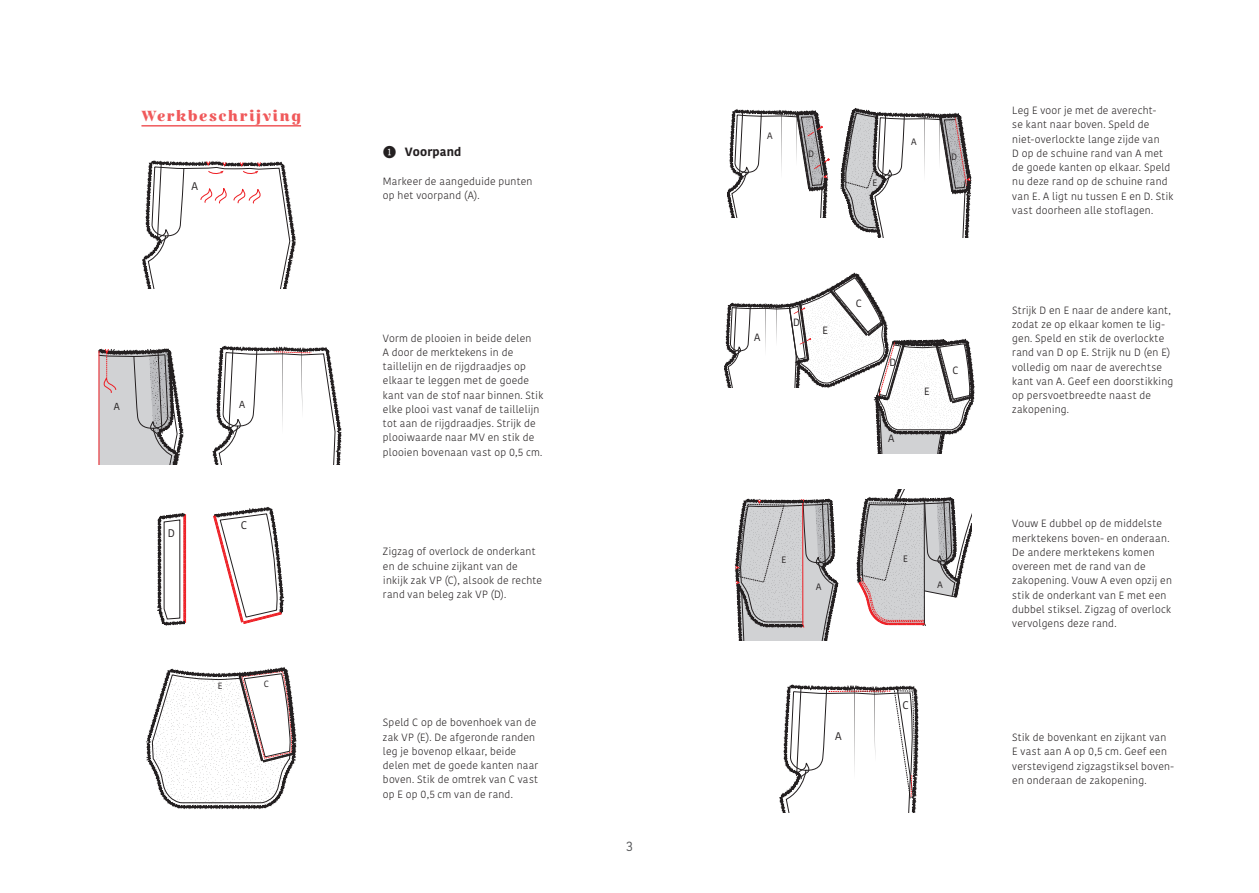
<style>
.page{position:relative;width:1259px;height:893px;background:#fff}
.page>*{position:absolute;margin:0;border:0;box-sizing:border-box;transform-origin:0 0}
.t1{font:800 15px "Gabriela Alt";letter-spacing:.11em;color:#f0595b}
.t2{font:13.5px "Kohinoor";color:#57585a}
.t3{font:700 12px "Kohinoor";letter-spacing:.015em;color:#231f20}
.t4{font:10.95px "Kohinoor";color:#231f20}
.t5{font:300 10.5px/14.2px "Kohinoor";letter-spacing:.02em;color:#231f20}
.t6{font:10.5px "Kohinoor";color:#231f20}
.t7{font:10.2px "Kohinoor";color:#231f20}
.t8{font:9.3px "Kohinoor";color:#231f20}
.t9{font:9px "Kohinoor";color:#231f20}
.s1{font-family:"Fyra Numeric Circle Closed";font-weight:400;font-size:16.5px}
</style>
<div class="page">
<hr style="left:141px;top:125px;width:160px;height:2px;background:#f0595b">
<svg style="left:142px;top:161px;width:154px;height:127px"></svg>
<svg style="left:98px;top:348px;width:86px;height:116px;background:#bcb8ba"></svg>
<svg style="left:213px;top:346px;width:129px;height:118px"></svg>
<svg style="left:157px;top:514px;width:29px;height:110px"></svg>
<svg style="left:213px;top:507px;width:72px;height:117px"></svg>
<svg style="left:146px;top:668px;width:151px;height:142px"></svg>
<svg style="left:727px;top:110px;width:103px;height:108px"></svg>
<svg style="left:840px;top:109px;width:131px;height:128px"></svg>
<svg style="left:724px;top:274px;width:250px;height:179px"></svg>
<svg style="left:779px;top:685px;width:139px;height:128px"></svg>
<svg style="left:735px;top:498px;width:102px;height:142px;background:#b9b8ba"></svg>
<svg style="left:856px;top:489px;width:115px;height:137px"></svg>
<h1 class="t1" style="left:141px;top:107px;width:161px">Werkbeschrijving</h1>
<p class="t5" style="left:1012px;top:104px;width:163px">Leg E voor je met de averecht-<br>se kant naar boven. Speld de niet-overlockte lange zijde van<br>D op de schuine rand van A met de goede kanten op elkaar. Speld nu deze rand op de schuine rand van E. A ligt nu tussen E en D. Stik vast doorheen alle stoflagen.</p>
<p class="t8" style="left:767px;top:130px;width:7px">A</p>
<p class="t8" style="left:911px;top:136px;width:7px">A</p>
<p class="t3" style="left:383px;top:144px;width:80px"><span class="s1">1</span> Voorpand</p>
<p class="t5" style="left:383px;top:174px;width:151px">Markeer de aangeduide punten op het voorpand (A).</p>
<p class="t8" style="left:808px;top:148px;width:7px">D</p>
<p class="t8" style="left:951px;top:151px;width:7px">D</p>
<p class="t8" style="left:872px;top:176px;width:6px">E</p>
<p class="t4" style="left:191px;top:179px;width:8px">A</p>
<p class="t7" style="left:114px;top:400px;width:8px">A</p>
<p class="t7" style="left:239px;top:398px;width:8px">A</p>
<p class="t4" style="left:168px;top:527px;width:9px">D</p>
<p class="t4" style="left:241px;top:518px;width:8px">C</p>
<p class="t9" style="left:218px;top:680px;width:6px">E</p>
<p class="t9" style="left:264px;top:679px;width:7px">C</p>
<p class="t5" style="left:383px;top:331px;width:162px">Vorm de plooien in beide delen<br>A door de merktekens in de taillelijn en de rijgdraadjes op elkaar te leggen met de goede kant van de stof naar binnen. Stik elke plooi vast vanaf de taillelijn tot aan de rijgdraadjes. Strijk de plooiwaarde naar MV en stik de plooien bovenaan vast op 0,5 cm.</p>
<p class="t5" style="left:383px;top:545px;width:161px">Zigzag of overlock de onderkant en de schuine zijkant van de inkijk zak VP (C), alsook de rechte rand van beleg zak VP (D).</p>
<p class="t5" style="left:383px;top:716px;width:157px">Speld C op de bovenhoek van de zak VP (E). De afgeronde randen leg je bovenop elkaar, beide delen met de goede kanten naar boven. Stik de omtrek van C vast op E op 0,5 cm van de rand.</p>
<p class="t2" style="left:626px;top:837px;width:8px">3</p>
<p class="t6" style="left:754px;top:330px;width:8px">A</p>
<p class="t6" style="left:793px;top:316px;width:8px">D</p>
<p class="t6" style="left:822px;top:323px;width:7px">E</p>
<p class="t6" style="left:856px;top:296px;width:7px">C</p>
<p class="t6" style="left:889px;top:356px;width:8px">D</p>
<p class="t6" style="left:888px;top:432px;width:8px">A</p>
<p class="t6" style="left:924px;top:385px;width:7px">E</p>
<p class="t6" style="left:952px;top:364px;width:7px">C</p>
<p class="t8" style="left:781px;top:554px;width:6px">E</p>
<p class="t8" style="left:903px;top:552px;width:6px">E</p>
<p class="t4" style="left:835px;top:729px;width:8px">A</p>
<p class="t4" style="left:902px;top:698px;width:8px">C</p>
<p class="t5" style="left:1012px;top:303px;width:162px">Strijk D en E naar de andere kant, zodat ze op elkaar komen te lig&shy;gen. Speld en stik de overlockte rand van D op E. Strijk nu D (en E) volledig om naar de averechtse kant van A. Geef een doorstikking op persvoetbreedte naast de zakopening.</p>
<p class="t5" style="left:1012px;top:517px;width:161px">Vouw E dubbel op de middelste merktekens boven- en onderaan.<br>De andere merktekens komen overeen met de rand van de zakopening. Vouw A even opzij en stik de onderkant van E met een dubbel stiksel. Zigzag of overlock vervolgens deze rand.</p>
<p class="t5" style="left:1012px;top:731px;width:163px">Stik de bovenkant en zijkant van<br>E vast aan A op 0,5 cm. Geef een verstevigend zigzagstiksel boven&shy;en onderaan de zakopening.</p>
</div>
